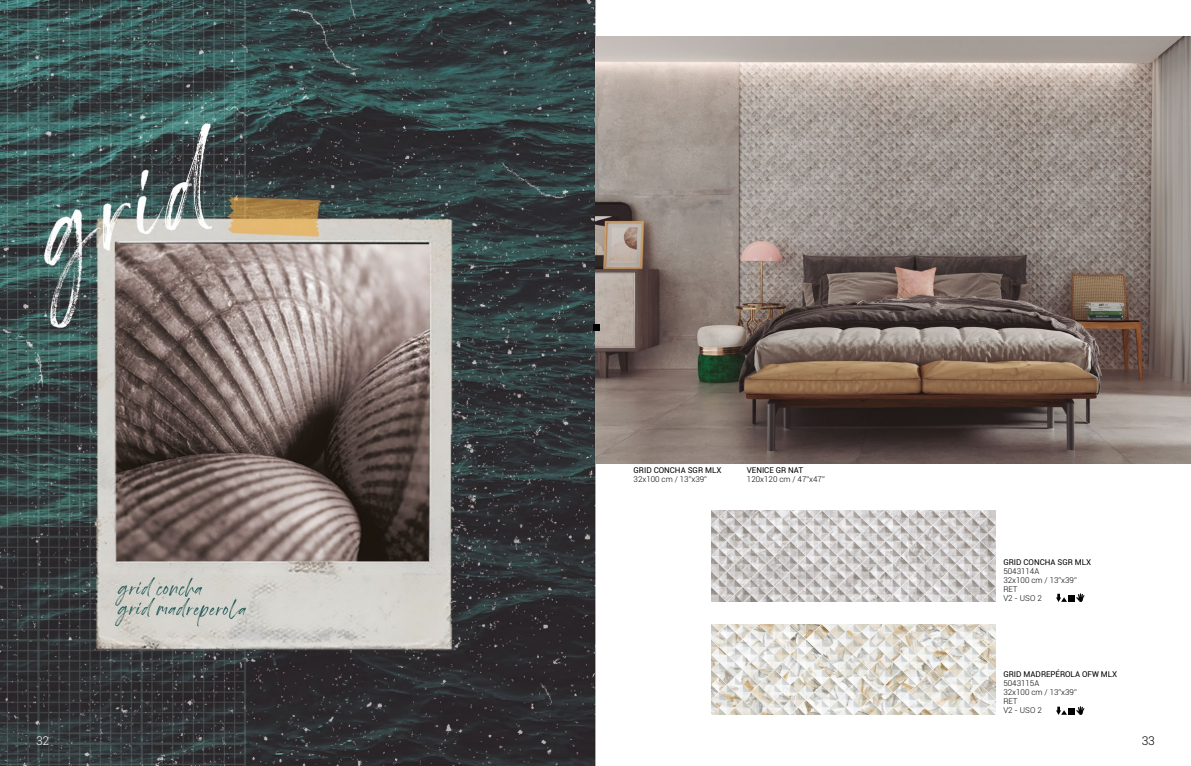
<style>
.page{position:relative;width:1191px;height:766px;background:#fff}
.page>*{position:absolute;margin:0;border:0;box-sizing:border-box;transform-origin:0 0}
.t1{font:300 12px "Roboto";color:#000}
.t2{font:300 12px "Roboto";color:#fff}
.t3{font:300 8px/9px "Roboto";color:#000}
.t4{font:8px "Roboto";color:#000}
</style>
<div class="page">
<img style="left:0;top:0;width:595px;height:765px">
<img style="left:712px;top:510px;width:283px;height:91px">
<img style="left:712px;top:624px;width:283px;height:90px">
<svg style="left:1076px;top:706px;width:8px;height:8px"></svg>
<img style="left:595px;top:36px;width:596px;height:427px">
<svg style="left:1056px;top:706px;width:11px;height:8px"></svg>
<div style="left:593px;top:324px;width:6px;height:7px;background:#000"></div>
<svg style="left:1056px;top:593px;width:28px;height:9px"></svg>
<div style="left:1068px;top:707px;width:6px;height:7px;background:#000"></div>
<h1 class="t2" style="left:36px;top:732px;width:15px">32</h1>
<p class="t4" style="left:633px;top:465px;width:89px">GRID CONCHA SGR MLX</p>
<p class="t3" style="left:633px;top:474px;width:75px">32x100 cm / 13”x39”</p>
<p class="t4" style="left:747px;top:465px;width:58px">VENICE GR NAT</p>
<p class="t3" style="left:747px;top:474px;width:79px">120x120 cm / 47”x47”</p>
<p class="t4" style="left:1003px;top:556px;width:89px">GRID CONCHA SGR MLX</p>
<p class="t3" style="left:1003px;top:566px;width:75px">5043114A<br>32x100 cm / 13”x39”<br>RET<br>V2 - USO 2</p>
<p class="t4" style="left:1003px;top:668px;width:115px">GRID MADREPÉROLA OFW MLX</p>
<p class="t3" style="left:1003px;top:678px;width:75px">5043115A<br>32x100 cm / 13”x39”<br>RET<br>V2 - USO 2</p>
<h1 class="t1" style="left:1141px;top:732px;width:15px">33</h1>
</div>
